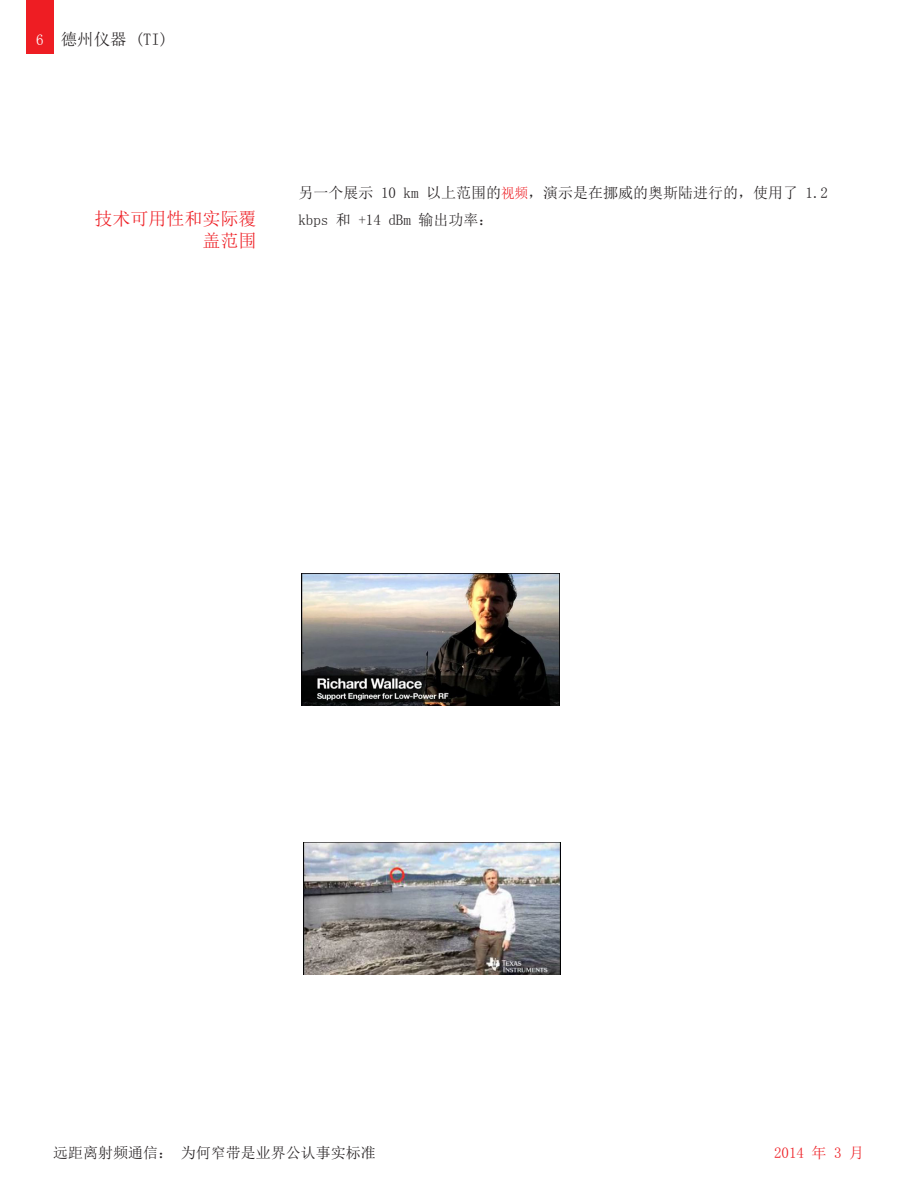
<style>
.page{position:relative;width:918px;height:1188px;background:#fff}
.page>*{position:absolute;margin:0;border:0;box-sizing:border-box;transform-origin:0 0}
.t1{font:18px/21.6px "Sim Sun";color:#ee1d23;text-align:right}
.t2{font:16.5px "Sim Sun";color:#231f20}
.t3{font:15px/27px "Sim Sun";color:#231f20}
.t4{font:15px "Sim Sun";color:#ee1d23}
.s1{font-size:15px;color:#fff}
.s2{font-size:14.25px;color:#ee1d23}
</style>
<div class="page">
<div style="left:27px;top:0;width:27px;height:54px;background:#ee1d23"></div>
<img style="left:302px;top:573px;width:257px;height:133px">
<img style="left:303px;top:843px;width:258px;height:132px">
<p class="t2" style="left:36px;top:31px;width:133px"><span class="s1">6</span> 德州仪器 (TI)</p>
<p class="t1" style="left:94px;top:208px;width:163px">技术可用性和实际覆盖范围</p>
<p class="t3" style="left:298px;top:179px;width:531px">另一个展示 10 km 以上范围的<span class="s2">视频</span>，演示是在挪威的奥斯陆进行的，使用了 1.2 kbps 和 +14 dBm 输出功率：</p>
<p class="t3" style="left:53px;top:1139px;width:324px">远距离射频通信： 为何窄带是业界公认事实标准</p>
<p class="t4" style="left:774px;top:1145px;width:91px">2014 年 3 月</p>
</div>
